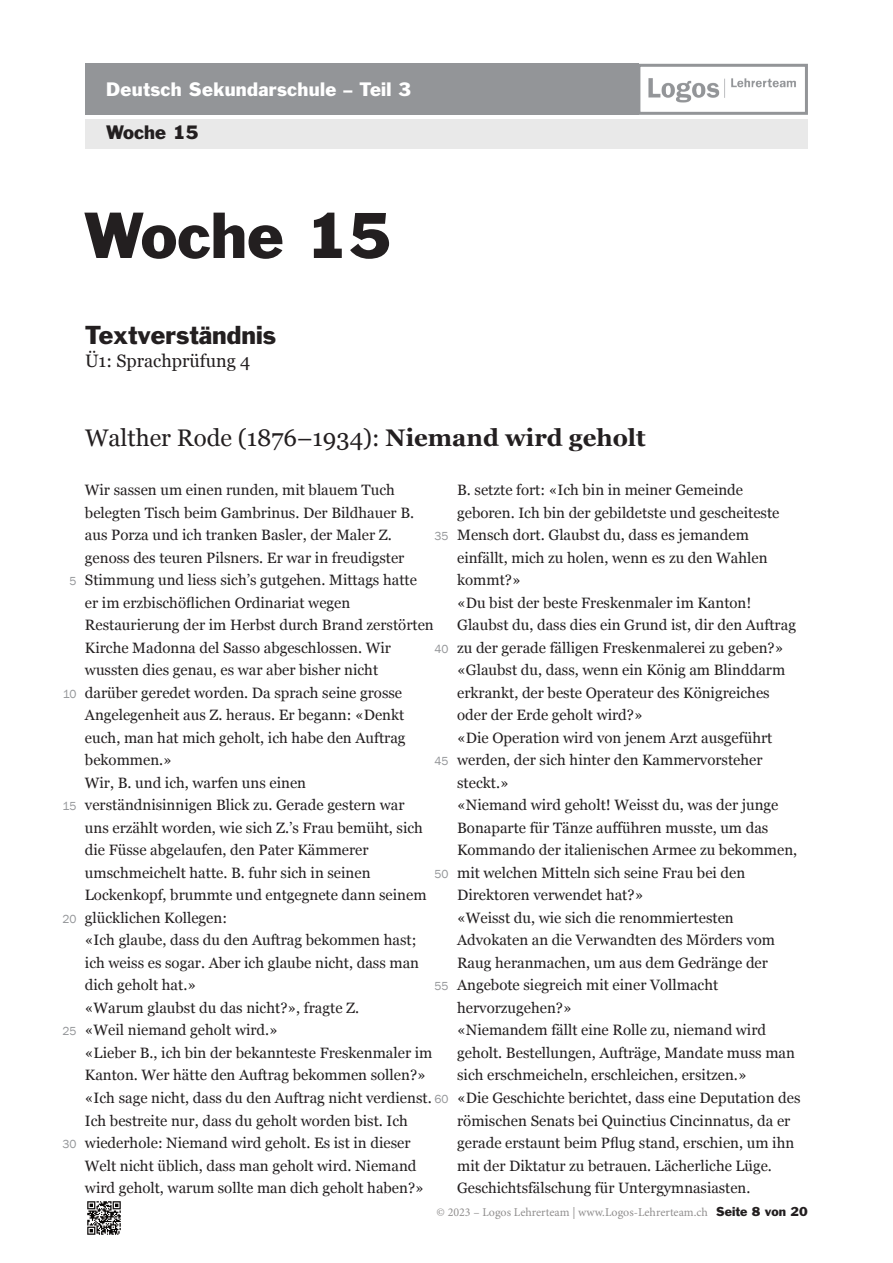
<style>
.page{position:relative;width:893px;height:1263px;background:#fff}
.page>*{position:absolute;margin:0;border:0;box-sizing:border-box;transform-origin:0 0}
.t1{font:60px "Franklin Gothic Std";color:#231f20}
.t2{font:24px "Georgia";color:#231f20}
.t3{font:24px "Franklin Gothic Std";color:#231f20}
.t4{font:18px "Franklin Gothic Std";letter-spacing:.015em;color:#fff}
.t5{font:18px "Georgia";color:#231f20}
.t6{font:18px "Franklin Gothic Std";color:#231f20}
.t7{font:15px/22.5px "Georgia";color:#231f20}
.t8{font:12px "Minion Pro";color:#918f8f}
.t9{font:12px "Franklin Gothic";color:#939598}
.s1{font-weight:700}
.s2{font-family:"Franklin Gothic Std";color:#231f20}
</style>
<div class="page">
<img style="left:87px;top:1201px;width:34px;height:34px">
<div style="left:85px;top:119px;width:723px;height:30px;background:#e9e9e9"></div>
<div style="left:85px;top:64px;width:554px;height:51px;background:#939598"></div>
<img style="left:648px;top:78px;width:148px;height:25px">
<div style="left:637px;top:64px;width:171px;height:51px;border:3px solid #939598"></div>
<p class="t4" style="left:106px;top:82px;width:307px">Deutsch Sekundarschule – Teil 3</p>
<p class="t6" style="left:106px;top:126px;width:94px">Woche 15</p>
<h1 class="t1" style="left:84px;top:213px;width:310px">Woche 15</h1>
<h2 class="t3" style="left:85px;top:326px;width:193px">Textverständnis</h2>
<p class="t5" style="left:85px;top:354px;width:167px">Ü1: Sprachprüfung 4</p>
<p class="t9" style="left:69px;top:577px;width:9px">5</p>
<p class="t9" style="left:63px;top:689px;width:15px">10</p>
<p class="t9" style="left:63px;top:802px;width:15px">15</p>
<p class="t9" style="left:62px;top:914px;width:16px">20</p>
<p class="t9" style="left:62px;top:1027px;width:16px">25</p>
<p class="t9" style="left:62px;top:1139px;width:16px">30</p>
<h2 class="t2" style="left:85px;top:428px;width:562px">Walther Rode (1876–1934): <span class="s1">Niemand wird geholt</span></h2>
<p class="t7" style="left:85px;top:480px;width:350px">Wir sassen um einen runden, mit blauem Tuch belegten Tisch beim Gambrinus. Der Bildhauer B. aus Porza und ich tranken Basler, der Maler Z. genoss des teuren Pilsners. Er war in freudigster Stimmung und liess sich’s gutgehen. Mittags hatte er im erzbischöflichen Ordinariat wegen Restaurierung der im Herbst durch Brand zerstörten Kirche Madonna del Sasso abgeschlossen. Wir wussten dies genau, es war aber bisher nicht darüber geredet worden. Da sprach seine grosse Angelegenheit aus Z. heraus. Er begann: «Denkt euch, man hat mich geholt, ich habe den Auftrag bekommen.»<br>Wir, B. und ich, warfen uns einen verständnisinnigen Blick zu. Gerade gestern war<br>uns erzählt worden, wie sich Z.’s Frau bemüht, sich die Füsse abgelaufen, den Pater Kämmerer umschmeichelt hatte. B. fuhr sich in seinen Lockenkopf, brummte und entgegnete dann seinem glücklichen Kollegen:<br>«Ich glaube, dass du den Auftrag bekommen hast; ich weiss es sogar. Aber ich glaube nicht, dass man dich geholt hat.»<br>«Warum glaubst du das nicht?», fragte Z.<br>«Weil niemand geholt wird.»<br>«Lieber B., ich bin der bekannteste Freskenmaler im Kanton. Wer hätte den Auftrag bekommen sollen?» «Ich sage nicht, dass du den Auftrag nicht verdienst.<br>Ich bestreite nur, dass du geholt worden bist. Ich wiederhole: Niemand wird geholt. Es ist in dieser Welt nicht üblich, dass man geholt wird. Niemand wird geholt, warum sollte man dich geholt haben?»</p>
<p class="t7" style="left:457px;top:480px;width:345px">B. setzte fort: «Ich bin in meiner Gemeinde geboren. Ich bin der gebildetste und gescheiteste Mensch dort. Glaubst du, dass es jemandem einfällt, mich zu holen, wenn es zu den Wahlen kommt?»<br>«Du bist der beste Freskenmaler im Kanton!<br>Glaubst du, dass dies ein Grund ist, dir den Auftrag zu der gerade fälligen Freskenmalerei zu geben?» «Glaubst du, dass, wenn ein König am Blinddarm erkrankt, der beste Operateur des Königreiches oder der Erde geholt wird?»<br>«Die Operation wird von jenem Arzt ausgeführt werden, der sich hinter den Kammervorsteher steckt.»<br>«Niemand wird geholt! Weisst du, was der junge Bonaparte für Tänze aufführen musste, um das Kommando der italienischen Armee zu bekommen, mit welchen Mitteln sich seine Frau bei den Direktoren verwendet hat?»<br>«Weisst du, wie sich die renommiertesten Advokaten an die Verwandten des Mörders vom Raug heranmachen, um aus dem Gedränge der Angebote siegreich mit einer Vollmacht hervorzugehen?»<br>«Niemandem fällt eine Rolle zu, niemand wird geholt. Bestellungen, Aufträge, Mandate muss man sich erschmeicheln, erschleichen, ersitzen.»<br>«Die Geschichte berichtet, dass eine Deputation des römischen Senats bei Quinctius Cincinnatus, da er gerade erstaunt beim Pflug stand, erschien, um ihn mit der Diktatur zu betrauen. Lächerliche Lüge.<br>Geschichtsfälschung für Untergymnasiasten.</p>
<p class="t9" style="left:435px;top:532px;width:16px">35</p>
<p class="t9" style="left:435px;top:644px;width:16px">40</p>
<p class="t9" style="left:435px;top:757px;width:16px">45</p>
<p class="t9" style="left:435px;top:869px;width:16px">50</p>
<p class="t9" style="left:435px;top:982px;width:16px">55</p>
<p class="t9" style="left:435px;top:1094px;width:16px">60</p>
<p class="t8" style="left:437px;top:1207px;width:373px">© 2023 – Logos Lehrerteam | www.Logos-Lehrerteam.ch <span class="s2">Seite 8 von 20</span></p>
</div>
